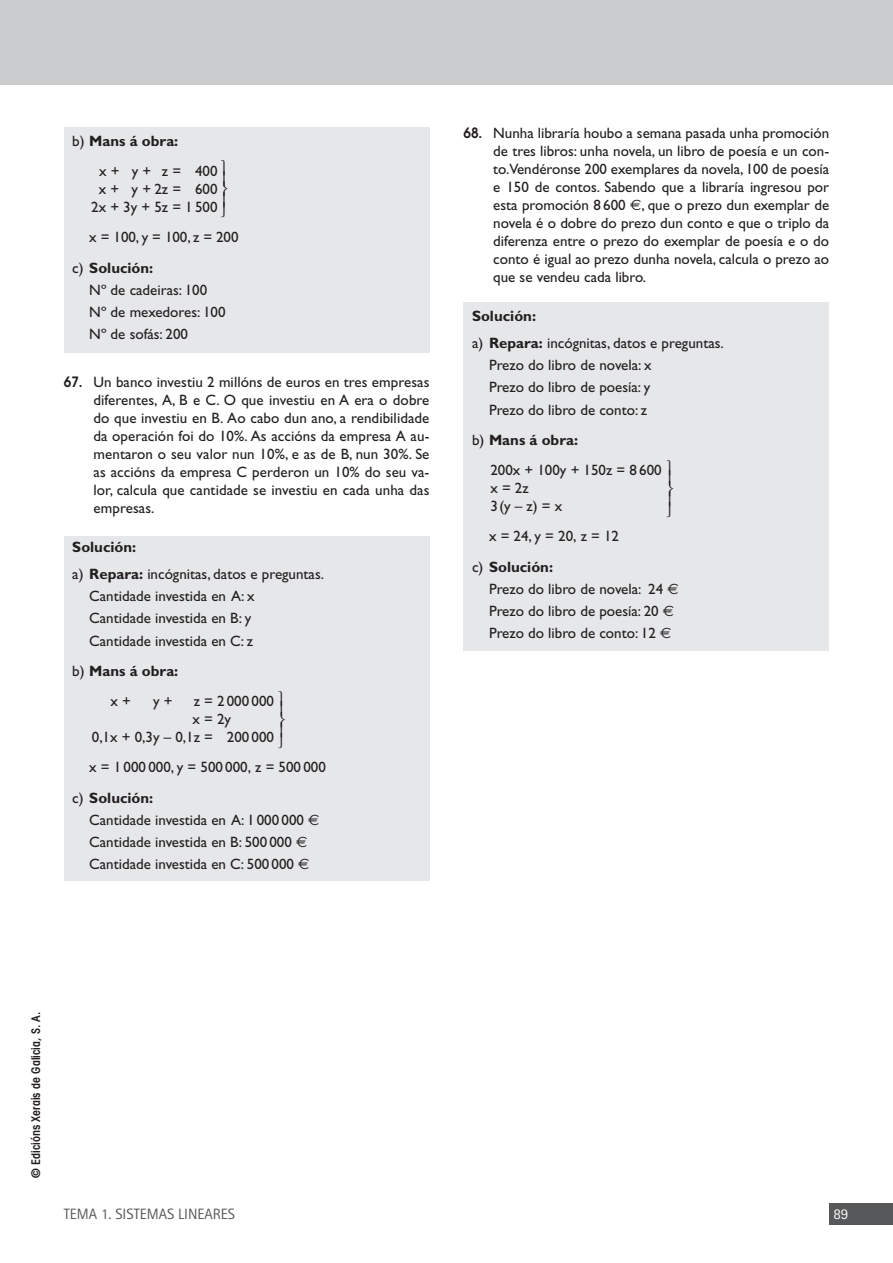
<style>
.page{position:relative;width:893px;height:1263px;background:#fff}
.page>*{position:absolute;margin:0;border:0;box-sizing:border-box;transform-origin:0 0}
.t1{font:15px/18px "Gill Sans";color:#231f20}
.t2{font:700 15px "Gill Sans";color:#231f20}
.t3{font:15px "Rotis Sans Serif";color:#57585a}
.t4{font:15px "Rotis Sans Serif";color:#fff}
.t5{font:600 condensed 12px "Avant Garde";color:#231f20}
.s1{font-weight:400}
.s2{font-weight:700}
.s3{font-family:"Avant Garde";font-weight:600;font-size:14.1px}
.s4{font-family:"Euro Sans"}
</style>
<div class="page">
<div style="left:64px;top:128px;width:365px;height:225px;background:#e6e7e9"></div>
<div style="left:64px;top:536px;width:365px;height:344px;background:#e6e7e9"></div>
<div style="left:463px;top:302px;width:366px;height:349px;background:#e6e7e9"></div>
<div style="left:829px;top:1203px;width:64px;height:22px;background:#57585a"></div>
<div style="left:0;top:0;width:893px;height:85px;background:#cbccce"></div>
<p class="t2" style="left:72px;top:136px;width:108px"><span class="s1">b)</span> Mans á obra:</p>
<p class="t1" style="left:91px;top:163px;width:128px;text-align:center">x+ y+ z= 400 x+ y+2z= 600<br>2x+3y+5z=1500</p>
<p class="t1" style="left:72px;top:223px;width:168px;line-height:30.8px;text-indent:17px">x = 100,y = 100,z = 200 c) <span class="s2">Solución:</span></p>
<p class="t1" style="left:89px;top:280px;width:138px;line-height:22.2px">Nº de cadeiras: 100<br>Nº de mexedores: 100<br>Nº de sofás: 200</p>
<p class="t1" style="left:94px;top:374px;width:337px;text-align:justify;text-indent:-30px"><span class="s3">67.</span> Un banco investiu 2 millóns de euros en tres empresas diferentes, A, B e C. O que investiu en A era o dobre do que investiu en B. Ao cabo dun ano, a rendibilidade da operación foi do 10%. As accións da empresa A au&shy;mentaron o seu valor nun 10%, e as de B, nun 30%. Se as accións da empresa C perderon un 10% do seu va&shy;lor, calcula que cantidade se investiu en cada unha das empresas.</p>
<p class="t1" style="left:72px;top:535px;width:253px;line-height:26.5px"><span class="s2">Solución:<br></span>a) <span class="s2">Repara:</span> incógnitas, datos e preguntas.</p>
<p class="t1" style="left:89px;top:586px;width:167px;line-height:22.2px">Cantidade investida en A: x<br>Cantidade investida en B: y<br>Cantidade investida en C: z</p>
<p class="t2" style="left:72px;top:666px;width:108px"><span class="s1">b)</span> Mans á obra:</p>
<p class="t1" style="left:110px;top:693px;width:22px">x +</p>
<p class="t1" style="left:153px;top:693px;width:21px">y +</p>
<p class="t1" style="left:194px;top:693px;width:82px">z = 2000000</p>
<p class="t1" style="left:192px;top:711px;width:40px">x=2y</p>
<p class="t1" style="left:92px;top:729px;width:184px">0,1x + 0,3y – 0,1z = 200 000</p>
<p class="t1" style="left:72px;top:753px;width:255px;line-height:30.8px;text-indent:17px">x = 1 000 000, y = 500 000, z = 500 000 c) <span class="s2">Solución:</span></p>
<p class="t1" style="left:89px;top:810px;width:232px;line-height:22.2px">Cantidade investida en A: 1 000 000 <span class="s4">€<br></span>Cantidade investida en B: 500 000 <span class="s4">€<br></span>Cantidade investida en C: 500 000 <span class="s4">€</span></p>
<p class="t1" style="left:493px;top:125px;width:337px;text-align:justify;text-indent:-30px"><span class="s3">68.</span> Nunha libraría houbo a semana pasada unha promoción de tres libros: unha novela, un libro de poesía e un con&shy;to.Vendéronse 200 exemplares da novela, 100 de poesía e 150 de contos. Sabendo que a libraría ingresou por esta promoción 8 600 <span class="s4">€</span>, que o prezo dun exemplar de novela é o dobre do prezo dun conto e que o triplo da diferenza entre o prezo do exemplar de poesía e o do conto é igual ao prezo dunha novela, calcula o prezo ao que se vendeu cada libro.</p>
<p class="t1" style="left:472px;top:304px;width:253px;line-height:26.5px"><span class="s2">Solución:<br></span>a) <span class="s2">Repara:</span> incógnitas, datos e preguntas.</p>
<p class="t1" style="left:489px;top:355px;width:164px;line-height:22.2px;text-align:justify">Prezo do libro de novela: x Prezo do libro de poesía: y Prezo do libro de conto: z</p>
<p class="t2" style="left:472px;top:435px;width:108px"><span class="s1">b)</span> Mans á obra:</p>
<p class="t1" style="left:490px;top:462px;width:173px">200x + 100y + 150z = 8 600 x=2z<br>3(y–z)=x</p>
<p class="t1" style="left:472px;top:522px;width:149px;line-height:30.8px;text-indent:17px">x=24,y=20,z=12 c) <span class="s2">Solución:</span></p>
<p class="t1" style="left:489px;top:579px;width:191px;line-height:22.2px">Prezo do libro de novela: 24 <span class="s4">€<br></span>Prezo do libro de poesía: 20 <span class="s4">€<br></span>Prezo do libro de conto: 12 <span class="s4">€</span></p>
<p class="t5" style="left:32px;top:1178px;width:168px;rotate:-90deg">© Edicións Xerais de Galicia, S. A.</p>
<p class="t3" style="left:64px;top:1209px;width:173px">TEMA 1. SISTEMAS LINEARES</p>
<p class="t4" style="left:833px;top:1209px;width:16px">89</p>
</div>
